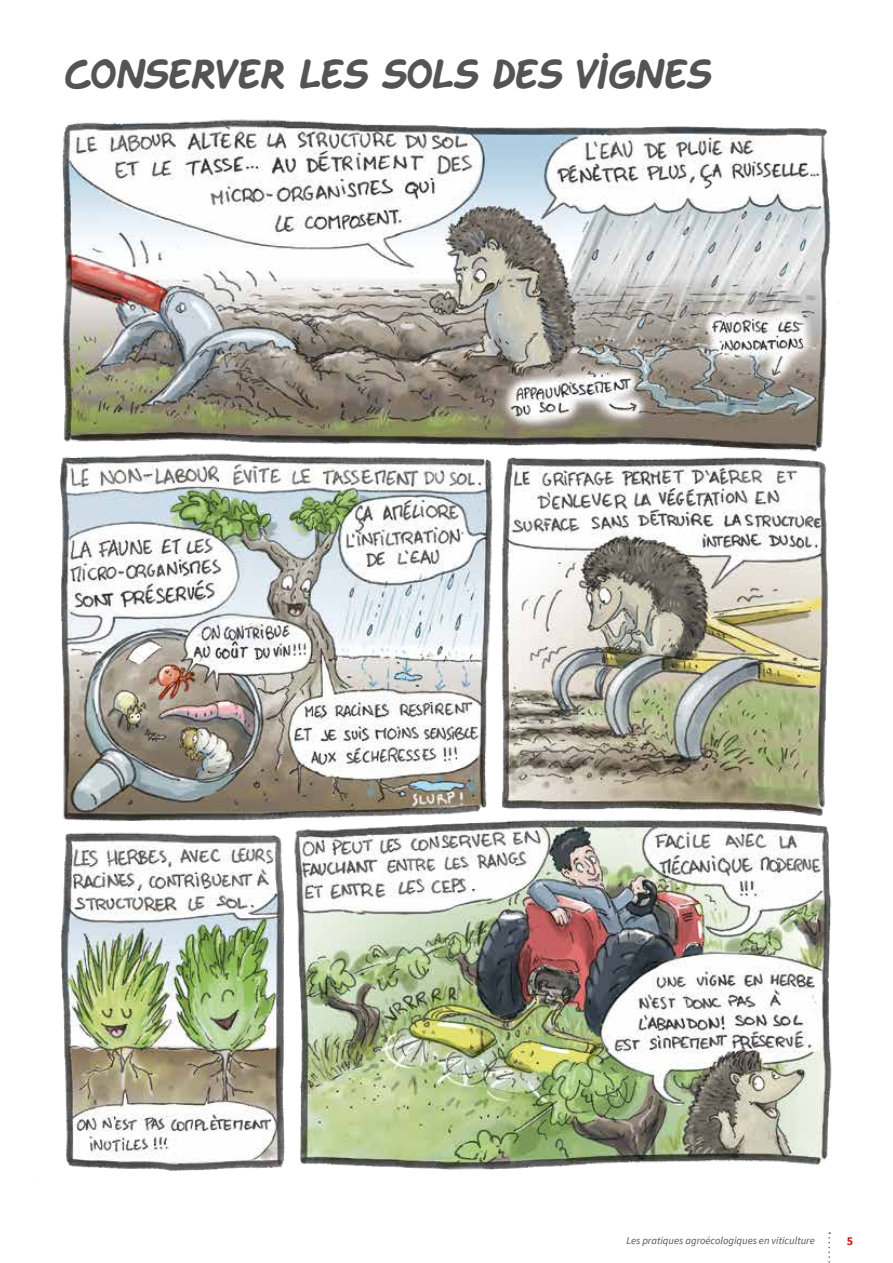
<style>
.page{position:relative;width:893px;height:1263px;background:#fff}
.page>*{position:absolute;margin:0;border:0;box-sizing:border-box;transform-origin:0 0}
.t1{font:40.5px "Tahtelbahirkomik";letter-spacing:-.06em;color:#535453}
.t2{font:700 12px "Source Sans Pro";color:#c81517}
.t3{font:italic 10.5px "Source Sans Pro";color:#535453}
</style>
<div class="page">
<svg style="left:828px;top:1232px;width:2px;height:31px"></svg>
<img style="left:58px;top:119px;width:781px;height:1052px">
<h1 class="t1" style="left:65px;top:50px;width:651px">CONSERVER LES SOLS DES VIGNES</h1>
<p class="t3" style="left:626px;top:1234px;width:190px">Les pratiques agroécologiques en viticulture</p>
<p class="t2" style="left:847px;top:1233px;width:8px">5</p>
</div>
